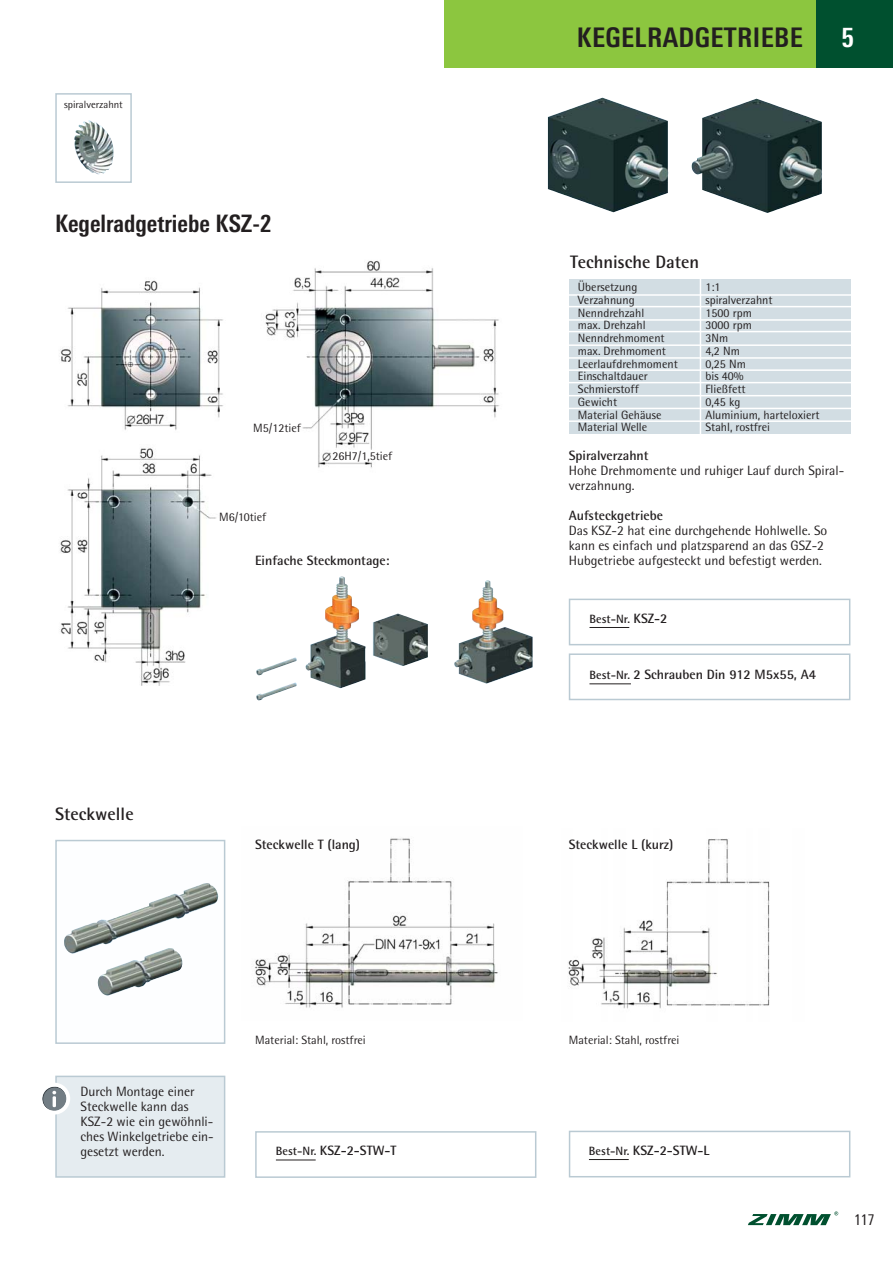
<style>
.page{position:relative;width:893px;height:1263px;background:#fff}
.page>*{position:absolute;margin:0;border:0;box-sizing:border-box;transform-origin:0 0}
.t1{font:700 condensed 27px "Linotype Univers";letter-spacing:.015em;color:#231f20}
.t2{font:700 condensed 27px "Linotype Univers";color:#fff}
.t3{font:700 condensed 24px "Linotype Univers";color:#231f20}
.t4{font:700 18px "Rotis Semi Sans";color:#231f20}
.t5{font:condensed 15px "Linotype Univers";color:#231f20}
.t6{font:13.5px/15px "Rotis Semi Sans";color:#231f20}
.t7{font:700 13.5px "Rotis Semi Sans";color:#231f20}
.t8{font:12px "Rotis Semi Sans";color:#231f20}
.t9{font:700 12px "Rotis Semi Sans";color:#231f20}
.t10{font:10.5px "Rotis Semi Sans";color:#231f20}
.s1{font-size:13.5px}
.s2{font-size:12px}
</style>
<div class="page">
<img style="left:59px;top:260px;width:474px;height:441px">
<img style="left:691px;top:99px;width:131px;height:112px">
<img style="left:548px;top:97px;width:120px;height:115px">
<div style="left:444px;top:0;width:449px;height:68px;background:#8cc63f"></div>
<div style="left:816px;top:0;width:77px;height:68px;background:#00502f"></div>
<svg style="left:748px;top:1211px;width:90px;height:14px"></svg>
<img style="left:255px;top:838px;width:243px;height:170px">
<img style="left:568px;top:839px;width:202px;height:170px">
<img style="left:97px;top:954px;width:86px;height:41px">
<div style="left:55px;top:840px;width:170px;height:204px;border:2px solid #bacad3"></div>
<img style="left:305px;top:576px;width:59px;height:91px">
<img style="left:490px;top:587px;width:34px;height:47px">
<img style="left:64px;top:883px;width:155px;height:71px">
<div style="left:569px;top:280px;width:281px;height:154px;background:#d2dde3"></div>
<div style="left:569px;top:599px;width:281px;height:46px;border:2px solid #bacad3"></div>
<hr style="left:589px;top:627px;width:40px;height:1px;background:#231f20">
<div style="left:569px;top:653px;width:281px;height:47px;border:2px solid #bacad3"></div>
<hr style="left:589px;top:683px;width:42px;height:1px;background:#231f20">
<div style="left:255px;top:1131px;width:281px;height:47px;border:2px solid #bacad3"></div>
<hr style="left:276px;top:1159px;width:40px;height:1px;background:#231f20">
<div style="left:569px;top:1131px;width:281px;height:46px;border:2px solid #bacad3"></div>
<hr style="left:589px;top:1159px;width:40px;height:1px;background:#231f20">
<hr style="left:700px;top:274px;width:1px;height:166px;background:#fff">
<img style="left:74px;top:120px;width:40px;height:54px">
<div style="left:55px;top:93px;width:77px;height:90px;border:2px solid #bacad3"></div>
<hr style="left:566px;top:294px;width:288px;height:2px;background:#fff">
<hr style="left:566px;top:306px;width:288px;height:1px;background:#fff">
<hr style="left:566px;top:319px;width:288px;height:2px;background:#fff">
<hr style="left:566px;top:331px;width:288px;height:1px;background:#fff">
<hr style="left:566px;top:344px;width:288px;height:2px;background:#fff">
<hr style="left:566px;top:357px;width:288px;height:2px;background:#fff">
<hr style="left:566px;top:369px;width:288px;height:2px;background:#fff">
<hr style="left:566px;top:382px;width:288px;height:1px;background:#fff">
<hr style="left:566px;top:395px;width:288px;height:1px;background:#fff">
<hr style="left:566px;top:408px;width:288px;height:1px;background:#fff">
<hr style="left:566px;top:420px;width:288px;height:2px;background:#fff">
<div style="left:57px;top:1077px;width:167px;height:99px;background:#e5ecf0"></div>
<div style="left:55px;top:1076px;width:170px;height:102px;border:2px solid #bacad3"></div>
<svg style="left:42px;top:1083px;width:28px;height:31px"></svg>
<p class="t10" style="left:64px;top:101px;width:60px">spiralverzahnt</p>
<h2 class="t3" style="left:55px;top:214px;width:218px">Kegelradgetriebe KSZ-2</h2>
<p class="t8" style="left:253px;top:424px;width:49px">M5/12tief</p>
<p class="t8" style="left:219px;top:513px;width:49px">M6/10tief</p>
<p class="t8" style="left:332px;top:452px;width:61px">26H7/1,5tief</p>
<h3 class="t4" style="left:55px;top:808px;width:80px">Steckwelle</h3>
<p class="t7" style="left:255px;top:555px;width:136px">Einfache Steckmontage:</p>
<p class="t7" style="left:255px;top:840px;width:107px">Steckwelle T (lang)</p>
<p class="t8" style="left:255px;top:1035px;width:112px">Material: Stahl, rostfrei</p>
<h1 class="t1" style="left:577px;top:28px;width:227px">KEGELRADGETRIEBE</h1>
<h1 class="t2" style="left:841px;top:28px;width:14px">5</h1>
<h3 class="t4" style="left:570px;top:255px;width:131px">Technische Daten</h3>
<p class="t8" style="left:578px;top:283px;width:61px">Übersetzung</p>
<p class="t8" style="left:705px;top:283px;width:17px">1:1</p>
<p class="t8" style="left:578px;top:296px;width:58px">Verzahnung</p>
<p class="t8" style="left:705px;top:296px;width:69px">spiralverzahnt</p>
<p class="t8" style="left:578px;top:308px;width:68px">Nenndrehzahl</p>
<p class="t8" style="left:705px;top:308px;width:48px">1500 rpm</p>
<p class="t8" style="left:578px;top:321px;width:69px">max. Drehzahl</p>
<p class="t8" style="left:705px;top:321px;width:48px">3000 rpm</p>
<p class="t8" style="left:578px;top:334px;width:88px">Nenndrehmoment</p>
<p class="t8" style="left:705px;top:334px;width:24px">3Nm</p>
<p class="t8" style="left:578px;top:347px;width:90px">max. Drehmoment</p>
<p class="t8" style="left:705px;top:347px;width:36px">4,2 Nm</p>
<p class="t8" style="left:578px;top:359px;width:101px">Leerlaufdrehmoment</p>
<p class="t8" style="left:705px;top:359px;width:42px">0,25 Nm</p>
<p class="t8" style="left:578px;top:372px;width:71px">Einschaltdauer</p>
<p class="t8" style="left:705px;top:372px;width:40px">bis 40%</p>
<p class="t8" style="left:578px;top:385px;width:62px">Schmierstoff</p>
<p class="t8" style="left:705px;top:385px;width:42px">Fließfett</p>
<p class="t8" style="left:578px;top:398px;width:41px">Gewicht</p>
<p class="t8" style="left:705px;top:398px;width:36px">0,45 kg</p>
<p class="t8" style="left:578px;top:410px;width:85px">Material Gehäuse</p>
<p class="t8" style="left:705px;top:410px;width:116px">Aluminium, harteloxiert</p>
<p class="t8" style="left:578px;top:423px;width:71px">Material Welle</p>
<p class="t8" style="left:705px;top:423px;width:66px">Stahl, rostfrei</p>
<p class="t7" style="left:569px;top:451px;width:81px">Spiralverzahnt</p>
<p class="t6" style="left:569px;top:464px;width:277px">Hohe Drehmomente und ruhiger Lauf durch Spiral&shy;verzahnung.</p>
<p class="t7" style="left:569px;top:511px;width:96px">Aufsteckgetriebe</p>
<p class="t6" style="left:569px;top:524px;width:260px">Das KSZ-2 hat eine durchgehende Hohlwelle. So kann es einfach und platzsparend an das GSZ-2<br>Hubgetriebe aufgesteckt und befestigt werden.</p>
<p class="t9" style="left:589px;top:615px;width:80px">Best-Nr. <span class="s1">KSZ-2</span></p>
<p class="t7" style="left:589px;top:670px;width:228px"><span class="s2">Best-Nr.</span> 2 Schrauben Din 912 M5x55, A4</p>
<p class="t7" style="left:569px;top:840px;width:106px">Steckwelle L (kurz)</p>
<p class="t8" style="left:569px;top:1035px;width:112px">Material: Stahl, rostfrei</p>
<p class="t6" style="left:81px;top:1085px;width:135px">Durch Montage einer<br>Steckwelle kann das<br>KSZ-2 wie ein gewöhnli&shy;ches Winkelgetriebe ein&shy;gesetzt werden.</p>
<p class="t7" style="left:276px;top:1146px;width:122px"><span class="s2">Best-Nr.</span> KSZ-2-STW-T</p>
<p class="t7" style="left:589px;top:1145px;width:122px"><span class="s2">Best-Nr.</span> KSZ-2-STW-L</p>
<p class="t5" style="left:854px;top:1214px;width:22px">117</p>
</div>
